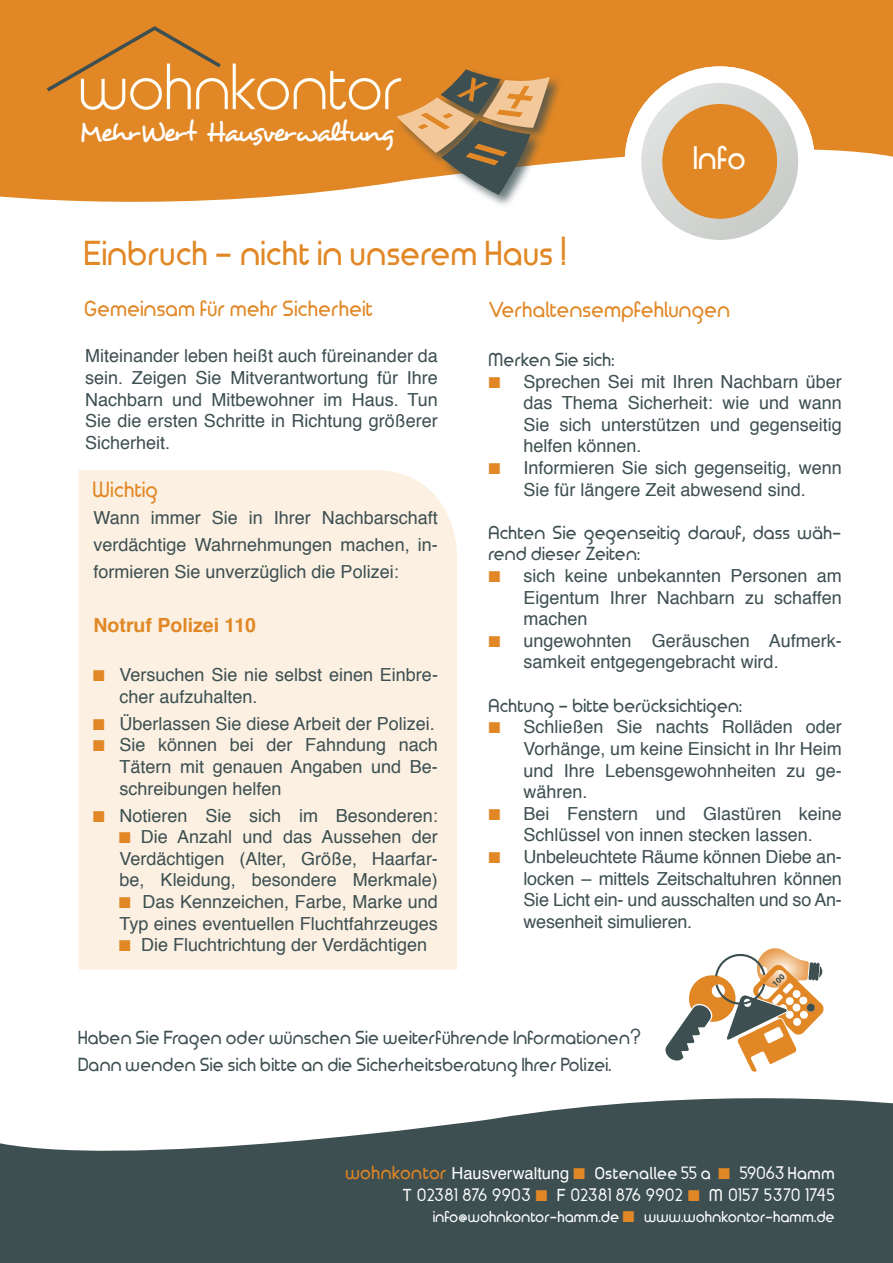
<style>
.page{position:relative;width:893px;height:1263px;background:#fff}
.page>*{position:absolute;margin:0;border:0;box-sizing:border-box;transform-origin:0 0}
.t1{font:60.75px "Time Burner";color:#fffef6}
.t2{font:700 33px "Time Burner";color:#e18725}
.t3{font:700 31.05px "Time Burner";color:#fffef6}
.t4{font:28.5px "Desyrel";letter-spacing:-.075em;color:#fff}
.t5{font:700 21px "Time Burner";color:#e18725}
.t6{font:700 19.5px "Helvetica";color:#e18725}
.t7{font:18px/21.6px "Helvetica";color:#3d4f51;text-align:justify}
.t8{font:700 18px/21.6px "Time Burner";color:#3d4f51}
.t9{font:700 16.5px "Time Burner";letter-spacing:.01em;color:#fff}
.t10{font:700 15px/21.6px "Time Burner";color:#fff;text-align:right}
.s1{font-family:"Andale Mono";color:#e18725}
.s2{font-size:18px;color:#e18725}
.s3{font-family:"Helvetica";font-weight:400}
.s4{font-family:"Andale Mono";font-weight:400;font-size:18px;color:#e18725}
.s5{font-size:15px}
.s6{font-size:16.5px}
</style>
<div class="page">
<div style="left:79px;top:470px;width:378px;height:499px;background:#fbf0e2"></div>
<svg style="left:0;top:0;width:893px;height:202px;background:#e38f34"></svg>
<div style="left:625px;top:66px;width:190px;height:190px;background:#fff;border-radius:95px"></div>
<svg style="left:0;top:1098px;width:893px;height:165px;fill:#3d4f51"></svg>
<div style="left:396px;top:68px;width:167px;height:140px;background:#3d4f51;opacity:.75"></div>
<svg style="left:47px;top:26px;width:174px;height:65px;background:#d68327"></svg>
<div style="left:641px;top:83px;width:157px;height:157px;background:#d4d7d4;border-radius:79px"></div>
<div style="left:662px;top:104px;width:115px;height:115px;background:#e18725;border-radius:57px"></div>
<svg style="left:665px;top:948px;width:159px;height:125px"></svg>
<svg style="left:397px;top:69px;width:153px;height:126px;background:#b2926a"></svg>
<h1 class="t1" style="left:81px;top:39px;width:327px">wohnkontor</h1>
<h3 class="t4" style="left:79px;top:114px;width:317px">MehrWert Hausverwaltung</h3>
<h3 class="t3" style="left:694px;top:134px;width:55px">Info</h3>
<h2 class="t2" style="left:85px;top:228px;width:484px">Einbruch – nicht in unserem Haus !</h2>
<p class="t5" style="left:85px;top:292px;width:290px">Gemeinsam für mehr Sicherheit</p>
<p class="t7" style="left:85px;top:346px;width:354px">Miteinander leben heißt auch füreinander da sein. Zeigen Sie Mitverantwortung für Ihre Nachbarn und Mitbewohner im Haus. Tun Sie die ersten Schritte in Richtung größerer Sicherheit.</p>
<p class="t5" style="left:94px;top:474px;width:67px">Wichtig</p>
<p class="t7" style="left:94px;top:505px;width:346px;line-height:27px">Wann immer Sie in Ihrer Nachbarschaft verdächtige Wahrnehmungen machen, in&shy;formieren Sie unverzüglich die Polizei:</p>
<p class="t6" style="left:94px;top:610px;width:164px">Notruf Polizei 110</p>
<p class="t7" style="left:120px;top:664px;width:320px;text-indent:-26px"><span class="s1">■</span> Versuchen Sie nie selbst einen Einbre&shy;cher aufzuhalten.</p>
<p class="t7" style="left:94px;top:713px;width:343px"><span class="s1">■</span> Überlassen Sie diese Arbeit der Polizei.</p>
<p class="t7" style="left:120px;top:735px;width:320px;text-indent:-26px"><span class="s1">■</span> Sie können bei der Fahndung nach Tätern mit genauen Angaben und Be&shy;schreibungen helfen</p>
<p class="t7" style="left:94px;top:805px;width:346px"><span class="s1">■</span> Notieren Sie sich im Besonderen:</p>
<p class="t7" style="left:120px;top:826px;width:320px"><span class="s1">■</span> Die Anzahl und das Aussehen der Verdächtigen (Alter, Größe, Haarfar&shy;be, Kleidung, besondere Merkmale)</p>
<p class="t7" style="left:120px;top:891px;width:320px"><span class="s1">■</span> Das Kennzeichen, Farbe, Marke und<br>Typ eines eventuellen Fluchtfahrzeuges</p>
<p class="t7" style="left:120px;top:934px;width:309px"><span class="s1">■</span> Die Fluchtrichtung der Verdächtigen</p>
<p class="t5" style="left:489px;top:294px;width:244px">Verhaltensempfehlungen</p>
<p class="t8" style="left:489px;top:348px;width:128px">Merken Sie sich:</p>
<p class="t7" style="left:523px;top:371px;width:320px;text-indent:-35px"><span class="s1">■</span> Sprechen Sei mit Ihren Nachbarn über das Thema Sicherheit: wie und wann Sie sich unterstützen und gegenseitig helfen können.</p>
<p class="t7" style="left:489px;top:457px;width:354px;text-align:center"><span class="s1">■</span> Informieren Sie sich gegenseitig, wenn<br>Sie für längere Zeit abwesend sind.</p>
<p class="t8" style="left:489px;top:521px;width:354px">Achten Sie gegenseitig darauf, dass wäh&shy;rend dieser Zeiten:</p>
<p class="t7" style="left:523px;top:565px;width:320px;text-indent:-35px"><span class="s1">■</span> sich keine unbekannten Personen am Eigentum Ihrer Nachbarn zu schaffen machen</p>
<p class="t7" style="left:523px;top:630px;width:320px;text-indent:-35px"><span class="s1">■</span> ungewohnten Geräuschen Aufmerk&shy;samkeit entgegengebracht wird.</p>
<p class="t8" style="left:489px;top:694px;width:256px">Achtung – bitte berücksichtigen:</p>
<p class="t7" style="left:523px;top:717px;width:320px;text-indent:-35px"><span class="s1">■</span> Schließen Sie nachts Rolläden oder Vorhänge, um keine Einsicht in Ihr Heim und Ihre Lebensgewohnheiten zu ge&shy;währen.</p>
<p class="t7" style="left:489px;top:803px;width:354px;text-align:center"><span class="s1">■</span> Bei Fenstern und Glastüren keine<br>Schlüssel von innen stecken lassen.</p>
<p class="t7" style="left:523px;top:846px;width:320px;text-indent:-35px"><span class="s1">■</span> Unbeleuchtete Räume können Diebe an&shy;locken – mittels Zeitschaltuhren können Sie Licht ein- und ausschalten und so An&shy;wesenheit simulieren.</p>
<p class="t8" style="left:79px;top:1023px;width:565px;line-height:27px">Haben Sie Fragen oder wünschen Sie weiterführende Informationen?<br>Dann wenden Sie sich bitte an die Sicherheitsberatung Ihrer Polizei.</p>
<p class="t9" style="left:346px;top:1160px;width:491px"><span class="s2">wohnkontor</span> <span class="s3">Hausverwaltung</span> <span class="s4">■</span> Ostenallee <span class="s5">55</span> a <span class="s4">■</span> <span class="s5">59063</span> Hamm</p>
<p class="t10" style="left:403px;top:1184px;width:434px"><span class="s6">T</span> 02381 876 9903 <span class="s4">■</span> <span class="s6">F</span> 02381 876 9902 <span class="s4">■</span> <span class="s6">M</span> 0157 5370 1745 info@wohnkontor-hamm.de <span class="s4">■</span> www.wohnkontor-hamm.de</p>
</div>
